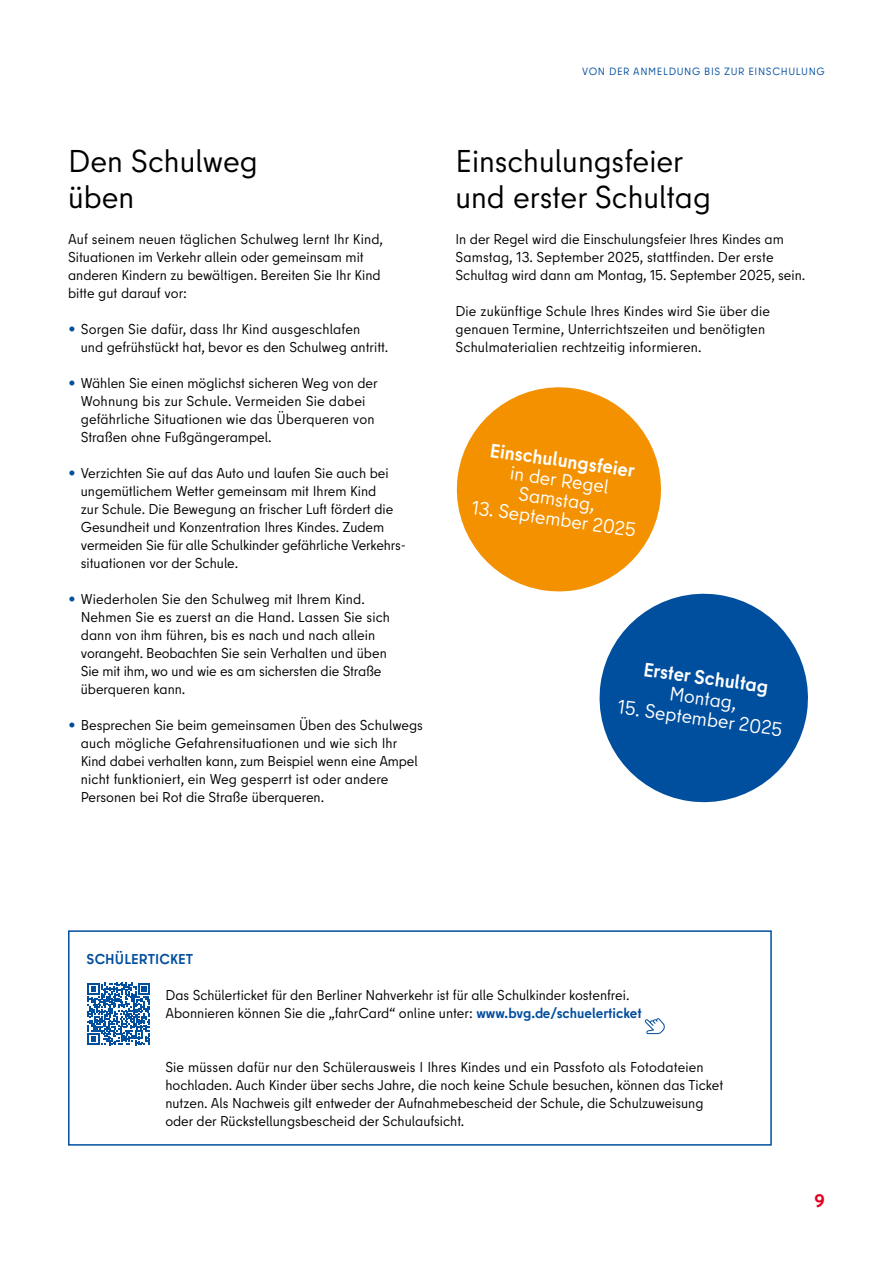
<style>
.page{position:relative;width:893px;height:1263px;background:#fff}
.page>*{position:absolute;margin:0;border:0;box-sizing:border-box;transform-origin:0 0}
.Copy_9_5_pt{font:31.5px/36px "Berlin Type";color:#000}
.Copy_9_5_pt-2{font:19.5px/19.6px "Berlin Type";color:#fff;text-align:center}
.Copy_9_5_pt-3{font:700 19.5px "Berlin Type";color:#fff}
.t1{font:700 18px "Berlin Type";color:#e3001f}
.Copy_9_5_pt-4{font:14.25px/18px "Berlin Type";color:#000}
.Copy_9_5_pt_Bold{font:700 14.25px "Berlin Type";letter-spacing:.01em;color:#004e9e}
.Kapitel{font:10.5px "Berlin Type";letter-spacing:.06em;color:#004e9e}
.s1{font-size:17.25px;color:#004e9e}
.s2{font-weight:700;color:#004e9e}
</style>
<div class="page">
<svg style="left:456px;top:387px;width:205px;height:205px;fill:#f39100"></svg>
<svg style="left:593px;top:587px;width:215px;height:216px;fill:#004e9e"></svg>
<div style="left:68px;top:930px;width:704px;height:215px;border:2px solid #004e9e"></div>
<svg style="left:88px;top:983px;width:62px;height:62px"></svg>
<svg style="left:645px;top:1018px;width:20px;height:16px"></svg>
<p class="Copy_9_5_pt" style="left:68px;top:143px;width:191px">Den Schulweg</p>
<p class="Copy_9_5_pt" style="left:68px;top:179px;width:68px">üben</p>
<p class="Copy_9_5_pt-4" style="left:68px;top:230px;width:317px">Auf seinem neuen täglichen Schulweg lernt Ihr Kind, Situationen im Verkehr allein oder gemeinsam mit anderen Kindern zu bewältigen. Bereiten Sie Ihr Kind bitte gut darauf vor:</p>
<p class="Copy_9_5_pt-4" style="left:81px;top:320px;width:309px;text-indent:-13px"><span class="s1">•</span> Sorgen Sie dafür, dass Ihr Kind ausgeschlafen<br>und gefrühstückt hat, bevor es den Schulweg antritt.</p>
<p class="Copy_9_5_pt-4" style="left:81px;top:374px;width:298px;text-indent:-13px"><span class="s1">•</span> Wählen Sie einen möglichst sicheren Weg von der Wohnung bis zur Schule. Vermeiden Sie dabei gefährliche Situationen wie das Überqueren von Straßen ohne Fußgängerampel.</p>
<p class="Copy_9_5_pt-4" style="left:81px;top:464px;width:327px;text-indent:-13px"><span class="s1">•</span> Verzichten Sie auf das Auto und laufen Sie auch bei ungemütlichem Wetter gemeinsam mit Ihrem Kind<br>zur Schule. Die Bewegung an frischer Luft fördert die Gesundheit und Konzentration Ihres Kindes. Zudem vermeiden Sie für alle Schulkinder gefährliche Verkehrs&shy;situationen vor der Schule.</p>
<p class="Copy_9_5_pt-4" style="left:81px;top:590px;width:311px;text-indent:-13px"><span class="s1">•</span> Wiederholen Sie den Schulweg mit Ihrem Kind.<br>Nehmen Sie es zuerst an die Hand. Lassen Sie sich dann von ihm führen, bis es nach und nach allein vorangeht. Beobachten Sie sein Verhalten und üben Sie mit ihm, wo und wie es am sichersten die Straße überqueren kann.</p>
<p class="Copy_9_5_pt-4" style="left:81px;top:716px;width:344px;text-indent:-13px"><span class="s1">•</span> Besprechen Sie beim gemeinsamen Üben des Schulwegs auch mögliche Gefahrensituationen und wie sich Ihr Kind dabei verhalten kann, zum Beispiel wenn eine Ampel nicht funktioniert, ein Weg gesperrt ist oder andere Personen bei Rot die Straße überqueren.</p>
<p class="Kapitel" style="left:582px;top:65px;width:244px">VON DER ANMELDUNG BIS ZUR EINSCHULUNG</p>
<p class="Copy_9_5_pt" style="left:455px;top:143px;width:257px">Einschulungsfeier und erster Schultag</p>
<p class="Copy_9_5_pt-4" style="left:455px;top:230px;width:351px">In der Regel wird die Einschulungsfeier Ihres Kindes am<br>Samstag, 13. September 2025, stattfinden. Der erste<br>Schultag wird dann am Montag, 15. September 2025, sein.</p>
<p class="Copy_9_5_pt-4" style="left:455px;top:302px;width:316px">Die zukünftige Schule Ihres Kindes wird Sie über die genauen Termine, Unterrichtszeiten und benötigten<br>Schulmaterialien rechtzeitig informieren.</p>
<p class="Copy_9_5_pt-3" style="left:492px;top:437px;width:147px;rotate:8deg">Einschulungsfeier</p>
<p class="Copy_9_5_pt-2" style="left:512px;top:463px;width:101px;rotate:8deg">in der Regel<br>Samstag,</p>
<p class="Copy_9_5_pt-2" style="left:473px;top:497px;width:167px;rotate:8deg">13. September 2025</p>
<p class="Copy_9_5_pt-3" style="left:645px;top:656px;width:127px;rotate:8deg">Erster Schultag</p>
<p class="Copy_9_5_pt-2" style="left:671px;top:684px;width:69px;rotate:8deg">Montag,</p>
<p class="Copy_9_5_pt-2" style="left:619px;top:697px;width:167px;rotate:8deg">15. September 2025</p>
<p class="Copy_9_5_pt_Bold" style="left:87px;top:950px;width:108px">SCHÜLERTICKET</p>
<p class="Copy_9_5_pt-4" style="left:165px;top:986px;width:478px">Das Schülerticket für den Berliner Nahverkehr ist für alle Schulkinder kostenfrei.<br>Abonnieren können Sie die „fahrCard“ online unter: <span class="s2">www.bvg.de/schuelerticket</span></p>
<p class="Copy_9_5_pt-4" style="left:165px;top:1058px;width:559px">Sie müssen dafür nur den Schülerausweis I Ihres Kindes und ein Passfoto als Fotodateien hochladen. Auch Kinder über sechs Jahre, die noch keine Schule besuchen, können das Ticket nutzen. Als Nachweis gilt entweder der Aufnahmebescheid der Schule, die Schulzuweisung oder der Rückstellungsbescheid der Schulaufsicht.</p>
<p class="t1" style="left:814px;top:1189px;width:12px">9</p>
</div>
